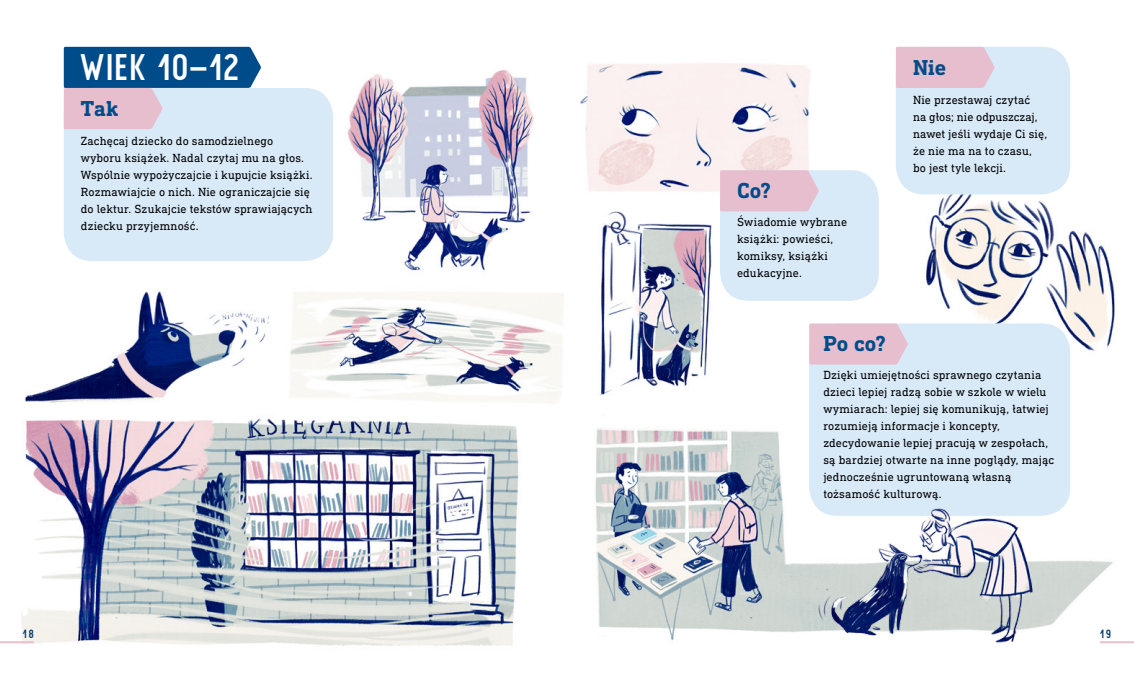
<style>
.page{position:relative;width:1134px;height:681px;background:#fff}
.page>*{position:absolute;margin:0;border:0;box-sizing:border-box;transform-origin:0 0}
.t1{font:700 37px "Pekora";color:#fff}
.t2{font:700 22px "DIN Next Slab Pro";letter-spacing:.005em;color:#004c8a}
.t3{font:12px/17px "DIN Next Slab Pro";letter-spacing:.01em;color:#000}
.t4{font:700 12px "Pekora";color:#003a70}
</style>
<div class="page">
<img style="left:0;top:46px;width:1115px;height:600px">
<div style="left:64px;top:88px;width:269px;height:173px;background:#d8e9f8;border-radius:28px"></div>
<svg style="left:64px;top:47px;width:197px;height:82px"></svg>
<div style="left:896px;top:47px;width:174px;height:147px;background:#d8e9f8;border-radius:28px"></div>
<div style="left:896px;top:47px;width:99px;height:41px;background:#e7bece"></div>
<div style="left:720px;top:170px;width:159px;height:130px;background:#d8e9f8;border-radius:28px"></div>
<svg style="left:720px;top:170px;width:99px;height:41px;background:#e6c0d0"></svg>
<div style="left:809px;top:323px;width:261px;height:192px;background:#d8e9f8;border-radius:28px"></div>
<svg style="left:809px;top:323px;width:99px;height:41px;background:#e6c1d0"></svg>
<img style="left:802px;top:502px;width:332px;height:144px">
<hr style="left:1100px;top:641px;width:34px;height:2px;background:#e7bece">
<hr style="left:0;top:641px;width:34px;height:2px;background:#e7bece">
<h1 class="t1" style="left:79px;top:46px;width:162px">wiek 10–12</h1>
<h2 class="t2" style="left:81px;top:95px;width:39px">Tak</h2>
<p class="t3" style="left:81px;top:132px;width:233px">Zachęcaj dziecko do samodzielnego wyboru książek. Nadal czytaj mu na głos.<br>Wspólnie wypożyczajcie i kupujcie książki.<br>Rozmawiajcie o nich. Nie ograniczajcie się do lektur. Szukajcie tekstów sprawiających dziecku przyjemność.</p>
<h2 class="t2" style="left:913px;top:54px;width:35px">Nie</h2>
<h2 class="t2" style="left:737px;top:178px;width:35px">Co?</h2>
<p class="t3" style="left:737px;top:213px;width:111px">Świadomie wybrane książki: powieści, komiksy, książki edukacyjne.</p>
<h2 class="t2" style="left:823px;top:330px;width:64px">Po co?</h2>
<p class="t3" style="left:913px;top:91px;width:136px">Nie przestawaj czytać<br>na głos; nie odpuszczaj, nawet jeśli wydaje Ci się, że nie ma na to czasu, bo jest tyle lekcji.</p>
<p class="t3" style="left:823px;top:366px;width:232px">Dzięki umiejętności sprawnego czytania dzieci lepiej radzą sobie w szkole w wielu wymiarach: lepiej się komunikują, łatwiej rozumieją informacje i koncepty, zdecydowanie lepiej pracują w zespołach, są bardziej otwarte na inne poglądy, mając jednocześnie ugruntowaną własną tożsamość kulturową.</p>
<p class="t4" style="left:23px;top:627px;width:13px">18</p>
<p class="t4" style="left:1100px;top:627px;width:13px">19</p>
</div>
